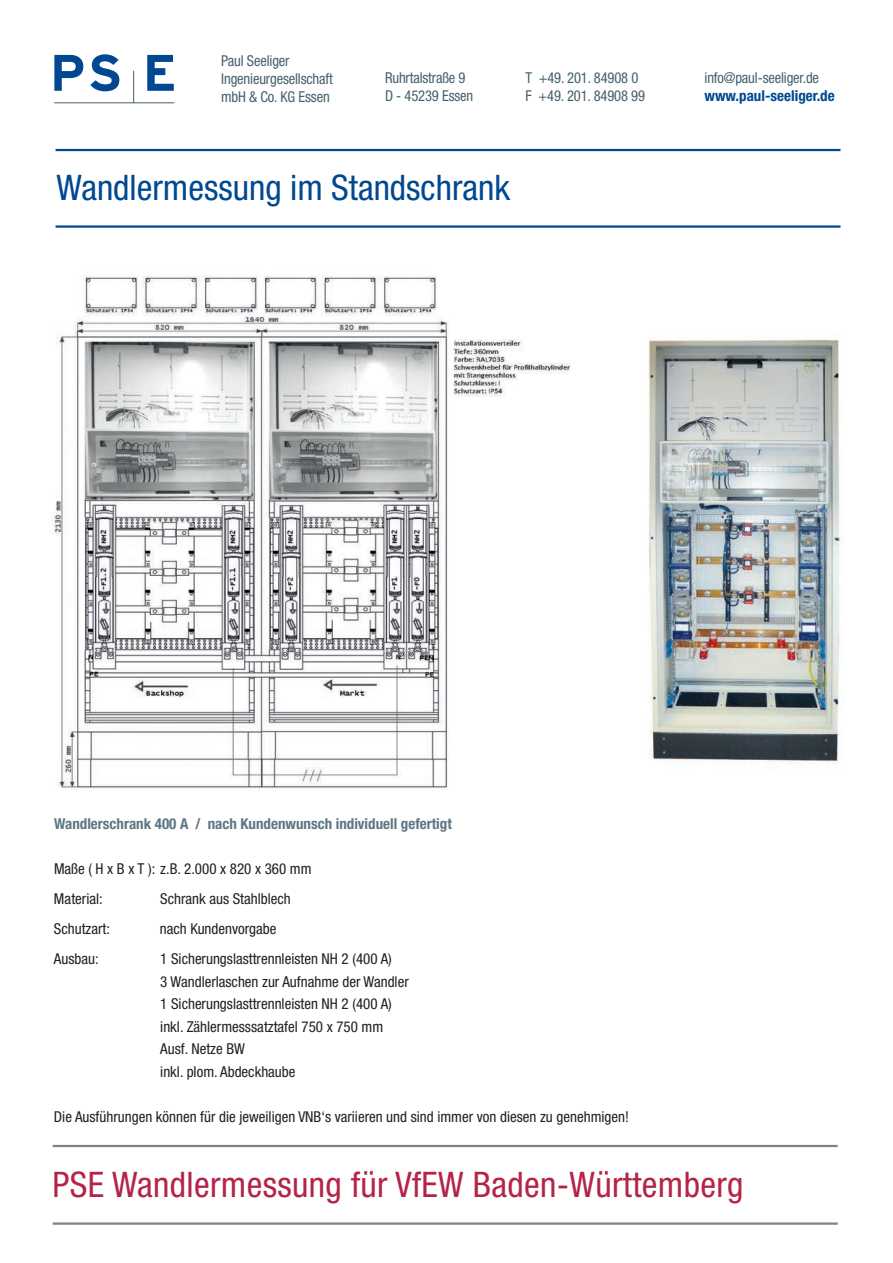
<style>
.page{position:relative;width:893px;height:1263px;background:#fff}
.page>*{position:absolute;margin:0;border:0;box-sizing:border-box;transform-origin:0 0}
.t1{font:condensed 35.25px "Helvetica Neue LT";letter-spacing:.01em;color:#b42448}
.t2{font:condensed 35.25px "Helvetica Neue LT";color:#014892}
.t3{font:condensed 15px/22.5px "Helvetica Neue LT";color:#231f20}
.t4{font:condensed 15px/18px "Helvetica Neue LT";letter-spacing:-.01em;color:#46616e}
.t5{font:700 condensed 15px "Helvetica Neue LT";color:#5d7682}
.t6{font:700 condensed 15px "Helvetica Neue LT";color:#014892}
</style>
<div class="page">
<hr style="left:53px;top:1145px;width:785px;height:2px;background:#7e8181">
<hr style="left:53px;top:1222px;width:785px;height:3px;background:#7e8181">
<svg style="left:54px;top:55px;width:29px;height:36px"></svg>
<svg style="left:90px;top:54px;width:29px;height:37px"></svg>
<svg style="left:147px;top:55px;width:27px;height:36px"></svg>
<hr style="left:54px;top:102px;width:120px;height:1px;background:#46616e">
<hr style="left:133px;top:71px;width:1px;height:31px;background:#46616e">
<hr style="left:56px;top:149px;width:784px;height:2px;background:#014892">
<hr style="left:56px;top:225px;width:784px;height:3px;background:#014892">
<img style="left:53px;top:276px;width:518px;height:514px">
<img style="left:648px;top:339px;width:194px;height:425px">
<p class="t4" style="left:221px;top:51px;width:113px">Paul Seeliger<br>Ingenieurgesellschaft mbH &amp; Co. KG Essen</p>
<p class="t4" style="left:385px;top:68px;width:90px">Ruhrtalstraße 9<br>D - 45239 Essen</p>
<p class="t4" style="left:526px;top:68px;width:121px">T +49. 201. 84908 0<br>F +49. 201. 84908 99</p>
<p class="t4" style="left:704px;top:68px;width:116px">info@paul-seeliger.de</p>
<p class="t6" style="left:704px;top:86px;width:132px">www.paul-seeliger.de</p>
<h1 class="t2" style="left:57px;top:167px;width:455px">Wandlermessung im Standschrank</h1>
<p class="t5" style="left:54px;top:815px;width:399px">Wandlerschrank 400 A / nach Kundenwunsch individuell gefertigt</p>
<p class="t3" style="left:54px;top:854px;width:259px;line-height:30px">Maße ( H x B x T ): z.B. 2.000 x 820 x 360 mm<br>Material:</p>
<p class="t3" style="left:160px;top:888px;width:132px">Schrank aus Stahlblech</p>
<p class="t3" style="left:54px;top:918px;width:58px">Schutzart:</p>
<p class="t3" style="left:160px;top:918px;width:118px">nach Kundenvorgabe</p>
<p class="t3" style="left:54px;top:948px;width:46px">Ausbau:</p>
<p class="t3" style="left:160px;top:948px;width:250px">1 Sicherungslasttrennleisten NH 2 (400 A)<br>3 Wandlerlaschen zur Aufnahme der Wandler 1 Sicherungslasttrennleisten NH 2 (400 A) inkl. Zählermesssatztafel 750 x 750 mm Ausf. Netze BW<br>inkl. plom. Abdeckhaube</p>
<p class="t3" style="left:54px;top:1105px;width:576px">Die Ausführungen können für die jeweiligen VNB‘s variieren und sind immer von diesen zu genehmigen!</p>
<h1 class="t1" style="left:53px;top:1164px;width:692px">PSE Wandlermessung für VfEW Baden-Württemberg</h1>
</div>
